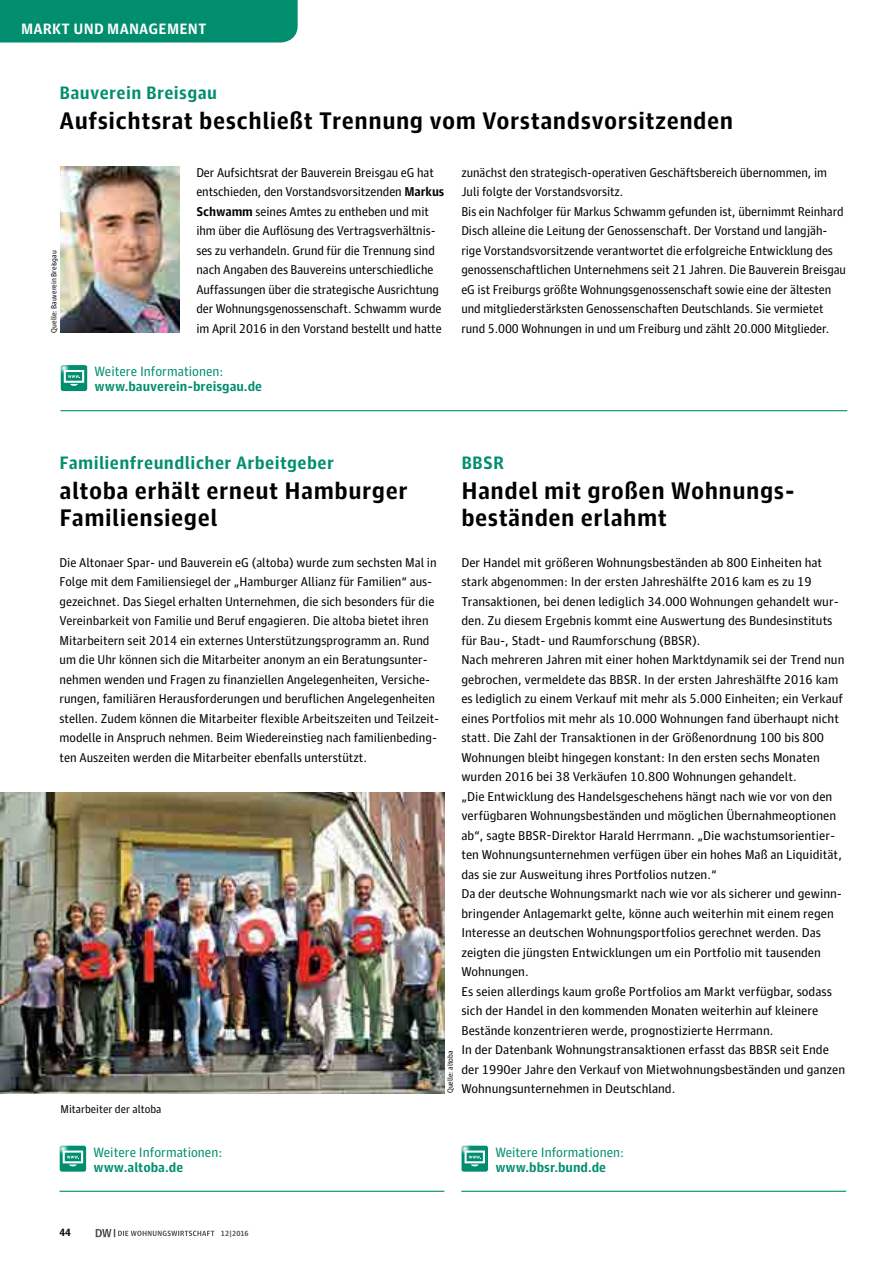
<style>
.page{position:relative;width:893px;height:1263px;background:#fff}
.page>*{position:absolute;margin:0;border:0;box-sizing:border-box;transform-origin:0 0}
.t1{font:700 24px/27px "Guardian Agate Sans 1";letter-spacing:.02em;color:#000}
.t2{font:700 18px "Guardian Agate Sans 1";letter-spacing:.02em;color:#008e6f}
.t3{font:700 15px "Guardian Agate Sans 1";letter-spacing:.01em;color:#fff}
.t4{font:13.5px "Guardian Agate Sans 1";color:#008e6f}
.t5{font:700 13.5px "Guardian Agate Sans 1";color:#008e6f}
.t6{font:12.75px/19.5px "Guardian Agate Sans 1";color:#000}
.t7{font:11.25px "Guardian Agate Sans 1";color:#000}
.t8{font:700 10.5px "Guardian Agate Sans 1";color:#000}
.t9{font:7.5px "Guardian Agate Sans 1";color:#000}
.t10{font:700 7.5px "Guardian Agate Sans 1";color:#565655}
.s1{font-weight:700}
</style>
<div class="page">
<svg style="left:96px;top:1229px;width:118px;height:8px"></svg>
<div style="left:0;top:0;width:298px;height:43px;background:#008e6f"></div>
<img style="left:0;top:792px;width:444px;height:301px">
<hr style="left:60px;top:1191px;width:384px;height:1px;background:#008e6f">
<svg style="left:60px;top:1146px;width:26px;height:26px"></svg>
<hr style="left:461px;top:1191px;width:385px;height:1px;background:#008e6f">
<svg style="left:462px;top:1146px;width:26px;height:26px"></svg>
<img style="left:60px;top:166px;width:119px;height:167px">
<hr style="left:61px;top:410px;width:786px;height:1px;background:#008e6f">
<svg style="left:61px;top:365px;width:26px;height:26px"></svg>
<p class="t3" style="left:21px;top:18px;width:187px">MARKT UND MANAGEMENT</p>
<h2 class="t2" style="left:60px;top:80px;width:159px">Bauverein Breisgau</h2>
<h1 class="t1" style="left:60px;top:105px;width:675px">Aufsichtsrat beschließt Trennung vom Vorstandsvorsitzenden</h1>
<p class="t6" style="left:196px;top:161px;width:249px">Der Aufsichtsrat der Bauverein Breisgau eG hat entschieden, den Vorstandsvorsitzenden <span class="s1">Markus Schwamm</span> seines Amtes zu entheben und mit ihm über die Auflösung des Vertragsverhältnis&shy;ses zu verhandeln. Grund für die Trennung sind nach Angaben des Bauvereins unterschiedliche Auffassungen über die strategische Ausrichtung der Wohnungsgenossenschaft. Schwamm wurde im April 2016 in den Vorstand bestellt und hatte</p>
<p class="t6" style="left:461px;top:161px;width:386px">zunächst den strategisch-operativen Geschäftsbereich übernommen, im Juli folgte der Vorstandsvorsitz.<br>Bis ein Nachfolger für Markus Schwamm gefunden ist, übernimmt Reinhard Disch alleine die Leitung der Genossenschaft. Der Vorstand und langjäh&shy;rige Vorstandsvorsitzende verantwortet die erfolgreiche Entwicklung des genossenschaftlichen Unternehmens seit 21 Jahren. Die Bauverein Breisgau eG ist Freiburgs größte Wohnungsgenossenschaft sowie eine der ältesten und mitgliederstärksten Genossenschaften Deutschlands. Sie vermietet rund 5.000 Wohnungen in und um Freiburg und zählt 20.000 Mitglieder.</p>
<p class="t9" style="left:49px;top:333px;width:84px;rotate:-90deg">Quelle: Bauverein Breisgau</p>
<p class="t4" style="left:95px;top:362px;width:130px">Weitere Informationen:</p>
<p class="t5" style="left:95px;top:377px;width:169px">www.bauverein-breisgau.de</p>
<h2 class="t2" style="left:60px;top:451px;width:276px">Familienfreundlicher Arbeitgeber</h2>
<h1 class="t1" style="left:60px;top:476px;width:350px">altoba erhält erneut Hamburger<br>Familiensiegel</h1>
<p class="t6" style="left:60px;top:551px;width:381px">Die Altonaer Spar- und Bauverein eG (altoba) wurde zum sechsten Mal in Folge mit dem Familiensiegel der „Hamburger Allianz für Familien“ aus&shy;gezeichnet. Das Siegel erhalten Unternehmen, die sich besonders für die Vereinbarkeit von Familie und Beruf engagieren. Die altoba bietet ihren Mitarbeitern seit 2014 ein externes Unterstützungsprogramm an. Rund um die Uhr können sich die Mitarbeiter anonym an ein Beratungsunter&shy;nehmen wenden und Fragen zu finanziellen Angelegenheiten, Versiche&shy;rungen, familiären Herausforderungen und beruflichen Angelegenheiten stellen. Zudem können die Mitarbeiter flexible Arbeitszeiten und Teilzeit&shy;modelle in Anspruch nehmen. Beim Wiedereinstieg nach familienbeding&shy;ten Auszeiten werden die Mitarbeiter ebenfalls unterstützt.</p>
<p class="t7" style="left:61px;top:1101px;width:102px">Mitarbeiter der altoba</p>
<h2 class="t2" style="left:461px;top:451px;width:44px">BBSR</h2>
<h1 class="t1" style="left:461px;top:476px;width:335px">Handel mit großen Wohnungs&shy;beständen erlahmt</h1>
<p class="t6" style="left:461px;top:551px;width:385px">Der Handel mit größeren Wohnungsbeständen ab 800 Einheiten hat stark abgenommen: In der ersten Jahreshälfte 2016 kam es zu 19<br>Transaktionen, bei denen lediglich 34.000 Wohnungen gehandelt wur&shy;den. Zu diesem Ergebnis kommt eine Auswertung des Bundesinstituts für Bau-, Stadt- und Raumforschung (BBSR).<br>Nach mehreren Jahren mit einer hohen Marktdynamik sei der Trend nun gebrochen, vermeldete das BBSR. In der ersten Jahreshälfte 2016 kam es lediglich zu einem Verkauf mit mehr als 5.000 Einheiten; ein Verkauf eines Portfolios mit mehr als 10.000 Wohnungen fand überhaupt nicht statt. Die Zahl der Transaktionen in der Größenordnung 100 bis 800<br>Wohnungen bleibt hingegen konstant: In den ersten sechs Monaten wurden 2016 bei 38 Verkäufen 10.800 Wohnungen gehandelt.<br>„Die Entwicklung des Handelsgeschehens hängt nach wie vor von den verfügbaren Wohnungsbeständen und möglichen Übernahmeoptionen ab“, sagte BBSR-Direktor Harald Herrmann. „Die wachstumsorientier&shy;ten Wohnungsunternehmen verfügen über ein hohes Maß an Liquidität, das sie zur Ausweitung ihres Portfolios nutzen.“<br>Da der deutsche Wohnungsmarkt nach wie vor als sicherer und gewinn&shy;bringender Anlagemarkt gelte, könne auch weiterhin mit einem regen Interesse an deutschen Wohnungsportfolios gerechnet werden. Das zeigten die jüngsten Entwicklungen um ein Portfolio mit tausenden Wohnungen.<br>Es seien allerdings kaum große Portfolios am Markt verfügbar, sodass sich der Handel in den kommenden Monaten weiterhin auf kleinere Bestände konzentrieren werde, prognostizierte Herrmann.<br>In der Datenbank Wohnungstransaktionen erfasst das BBSR seit Ende der 1990er Jahre den Verkauf von Mietwohnungsbeständen und ganzen Wohnungsunternehmen in Deutschland.</p>
<p class="t9" style="left:445px;top:1093px;width:44px;rotate:-90deg">Quelle: altoba</p>
<p class="t4" style="left:94px;top:1142px;width:130px">Weitere Informationen:</p>
<p class="t5" style="left:94px;top:1158px;width:91px">www.altoba.de</p>
<p class="t4" style="left:495px;top:1142px;width:130px">Weitere Informationen:</p>
<p class="t5" style="left:495px;top:1158px;width:112px">www.bbsr.bund.de</p>
<p class="t8" style="left:60px;top:1225px;width:13px">44</p>
<p class="t10" style="left:221px;top:1228px;width:29px">12 | 2016</p>
</div>
